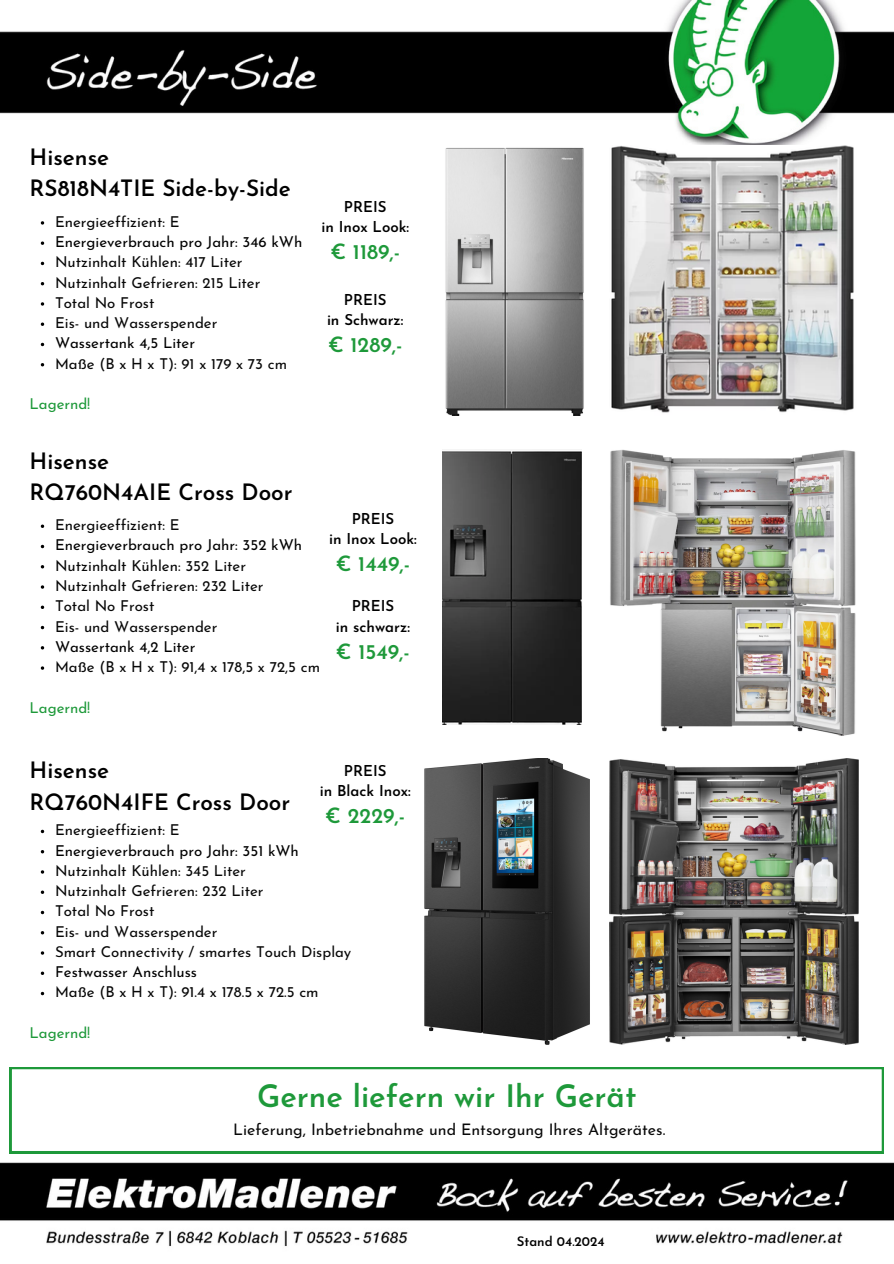
<style>
.page{position:relative;width:894px;height:1264px;background:#fff}
.page>*{position:absolute;margin:0;border:0;box-sizing:border-box;transform-origin:0 0}
.t1{font:600 30.9px "Josefin Sans";color:#1e993a}
.t2{font:600 22.5px/31.5px "Josefin Sans";color:#000}
.t3{font:600 21px "Josefin Sans";color:#1e993a}
.t4{font:15.9px "Josefin Sans";color:#080808}
.t5{font:15px "Josefin Sans";color:#080808}
.t6{font:15px "Josefin Sans";color:#000}
.t7{font:600 15px/20.2px "Josefin Sans";color:#000;text-align:center}
.t8{font:15px "Josefin Sans";color:#1e993a}
.t9{font:600 13.2px "Josefin Sans";color:#000}
</style>
<div class="page">
<img style="left:0;top:0;width:892px;height:1247px">
<img style="left:609px;top:759px;width:248px;height:285px">
<img style="left:419px;top:759px;width:175px;height:285px">
<img style="left:442px;top:146px;width:144px;height:270px">
<img style="left:609px;top:449px;width:248px;height:287px">
<svg style="left:10px;top:1066px;width:873px;height:87px"></svg>
<img style="left:604px;top:146px;width:253px;height:270px">
<img style="left:442px;top:449px;width:139px;height:275px">
<svg style="left:41px;top:221px;width:3px;height:4px"></svg>
<svg style="left:41px;top:241px;width:3px;height:4px"></svg>
<svg style="left:41px;top:302px;width:3px;height:4px"></svg>
<svg style="left:41px;top:322px;width:3px;height:4px"></svg>
<svg style="left:41px;top:829px;width:3px;height:4px"></svg>
<svg style="left:41px;top:910px;width:3px;height:4px"></svg>
<svg style="left:41px;top:991px;width:3px;height:4px"></svg>
<svg style="left:41px;top:524px;width:3px;height:4px"></svg>
<svg style="left:41px;top:605px;width:3px;height:4px"></svg>
<p class="t2" style="left:30px;top:143px;width:263px">Hisense<br>RS818N4TIE Side-by-Side</p>
<p class="t5" style="left:55px;top:216px;width:126px">Energieeffizient: E</p>
<p class="t6" style="left:55px;top:236px;width:249px">Energieverbrauch pro Jahr: 346 kWh</p>
<p class="t5" style="left:55px;top:256px;width:189px">Nutzinhalt Kühlen: 417 Liter</p>
<h3 class="t5" style="left:55px;top:276px;width:207px">Nutzinhalt Gefrieren: 215 Liter</h3>
<h2 class="t5" style="left:55px;top:297px;width:101px">Total No Frost</h2>
<p class="t5" style="left:55px;top:317px;width:164px">Eis- und Wasserspender</p>
<h1 class="t6" style="left:55px;top:337px;width:141px">Wassertank 4,5 Liter</h1>
<p class="t5" style="left:55px;top:357px;width:233px">Maße (B x H x T): 91 x 179 x 73 cm</p>
<h2 class="t8" style="left:30px;top:398px;width:62px">Lagernd!</h2>
<p class="t7" style="left:321px;top:198px;width:89px">PREIS<br>in Inox Look:</p>
<p class="t3" style="left:330px;top:243px;width:71px">€ 1189,-</p>
<h3 class="t7" style="left:327px;top:291px;width:78px">PREIS<br>in Schwarz:</h3>
<h3 class="t3" style="left:328px;top:336px;width:76px">€ 1289,-</h3>
<h2 class="t2" style="left:30px;top:447px;width:264px">Hisense<br>RQ760N4AIE Cross Door</h2>
<p class="t5" style="left:55px;top:519px;width:126px">Energieeffizient: E</p>
<p class="t6" style="left:55px;top:539px;width:248px">Energieverbrauch pro Jahr: 352 kWh</p>
<p class="t5" style="left:55px;top:559px;width:192px">Nutzinhalt Kühlen: 352 Liter</p>
<p class="t5" style="left:55px;top:579px;width:210px">Nutzinhalt Gefrieren: 232 Liter</p>
<p class="t5" style="left:55px;top:600px;width:101px">Total No Frost</p>
<p class="t5" style="left:55px;top:620px;width:164px">Eis- und Wasserspender</p>
<p class="t6" style="left:55px;top:640px;width:142px">Wassertank 4,2 Liter</p>
<p class="t5" style="left:55px;top:660px;width:266px">Maße (B x H x T): 91,4 x 178,5 x 72,5 cm</p>
<p class="t8" style="left:30px;top:701px;width:62px">Lagernd!</p>
<h3 class="t7" style="left:329px;top:510px;width:89px">PREIS<br>in Inox Look:</h3>
<h3 class="t3" style="left:335px;top:555px;width:76px">€ 1449,-</h3>
<p class="t7" style="left:336px;top:597px;width:76px">PREIS<br>in schwarz:</p>
<p class="t3" style="left:336px;top:642px;width:75px">€ 1549,-</p>
<p class="t2" style="left:30px;top:756px;width:262px">Hisense<br>RQ760N4IFE Cross Door</p>
<p class="t5" style="left:55px;top:824px;width:126px">Energieeffizient: E</p>
<p class="t6" style="left:55px;top:844px;width:245px">Energieverbrauch pro Jahr: 351 kWh</p>
<p class="t5" style="left:55px;top:864px;width:192px">Nutzinhalt Kühlen: 345 Liter</p>
<p class="t5" style="left:55px;top:884px;width:210px">Nutzinhalt Gefrieren: 232 Liter</p>
<p class="t5" style="left:55px;top:905px;width:101px">Total No Frost</p>
<p class="t5" style="left:55px;top:925px;width:164px">Eis- und Wasserspender</p>
<h3 class="t5" style="left:55px;top:945px;width:298px">Smart Connectivity / smartes Touch Display</h3>
<h2 class="t6" style="left:55px;top:965px;width:143px">Festwasser Anschluss</h2>
<p class="t5" style="left:55px;top:986px;width:265px">Maße (B x H x T): 91.4 x 178.5 x 72.5 cm</p>
<h1 class="t8" style="left:30px;top:1026px;width:62px">Lagernd!</h1>
<p class="t7" style="left:320px;top:762px;width:92px">PREIS<br>in Black Inox:</p>
<p class="t3" style="left:325px;top:807px;width:81px">€ 2229,-</p>
<p class="t1" style="left:257px;top:1083px;width:381px">Gerne liefern wir Ihr Gerät</p>
<p class="t4" style="left:233px;top:1122px;width:433px">Lieferung, Inbetriebnahme und Entsorgung Ihres Altgerätes.</p>
<p class="t9" style="left:516px;top:1236px;width:89px">Stand 04.2024</p>
</div>
